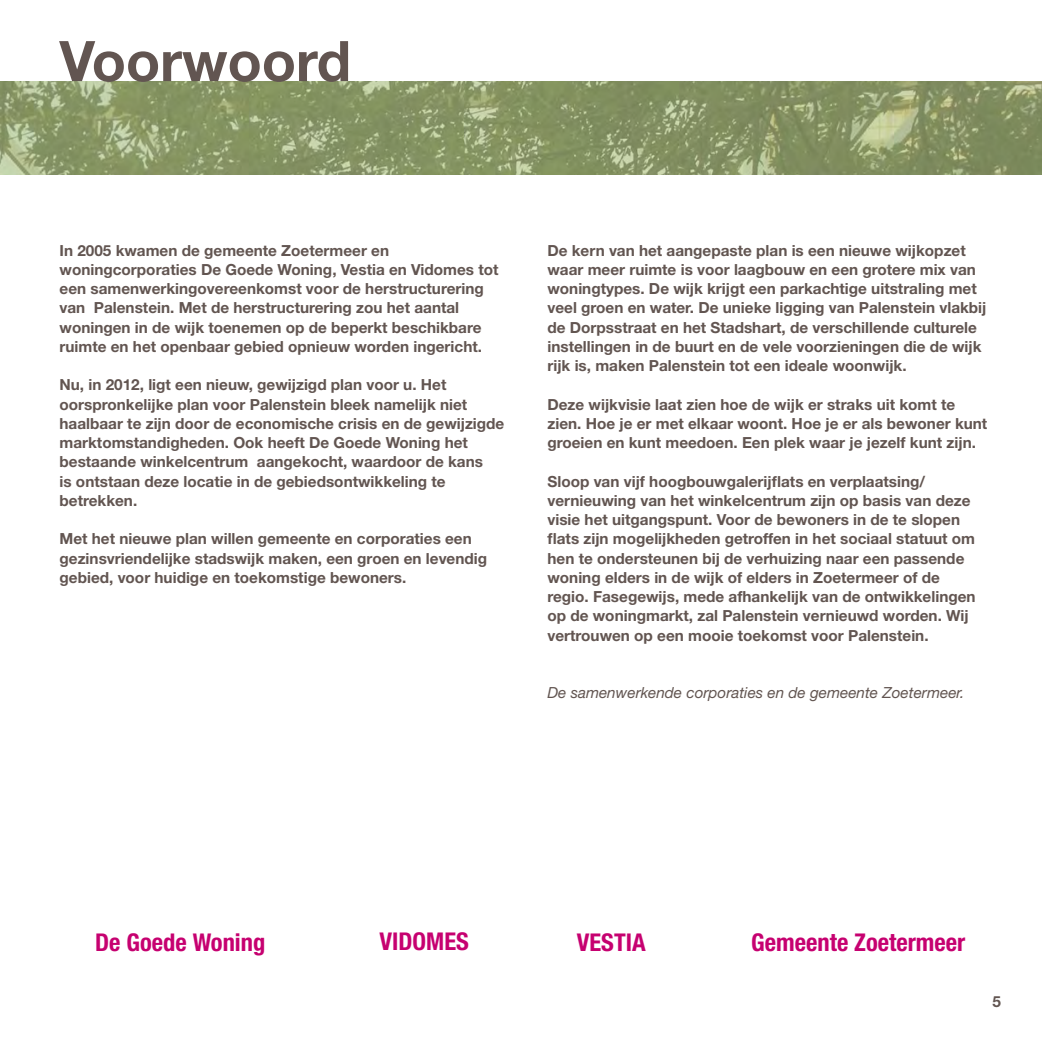
<style>
.page{position:relative;width:1042px;height:1042px;background:#fff}
.page>*{position:absolute;margin:0;border:0;box-sizing:border-box;transform-origin:0 0}
._2_Paginatitel{font:700 56px "Helvetica Neue";color:#625551}
.t1{font:700 condensed 24.5px "Helvetica Neue";color:#c60170}
._0_Body_Vet{font:700 15.4px/19.2px "Helvetica Neue";color:#625551}
._0_Body_Vet-2{font:italic 15.4px "Helvetica Neue";color:#625551}
</style>
<div class="page">
<img style="left:0;top:82px;width:1042px;height:93px">
<p class="_2_Paginatitel" style="left:60px;top:27px;width:293px">Voorwoord</p>
<p class="_0_Body_Vet" style="left:60px;top:240px;width:440px">In 2005 kwamen de gemeente Zoetermeer en woningcorporaties De Goede Woning, Vestia en Vidomes tot een samenwerkingovereenkomst voor de herstructurering van Palenstein. Met de herstructurering zou het aantal woningen in de wijk toenemen op de beperkt beschikbare ruimte en het openbaar gebied opnieuw worden ingericht.</p>
<p class="_0_Body_Vet" style="left:60px;top:375px;width:446px">Nu, in 2012, ligt een nieuw, gewijzigd plan voor u. Het oorspronkelijke plan voor Palenstein bleek namelijk niet haalbaar te zijn door de economische crisis en de gewijzigde marktomstandigheden. Ook heeft De Goede Woning het bestaande winkelcentrum aangekocht, waardoor de kans<br>is ontstaan deze locatie in de gebiedsontwikkeling te betrekken.</p>
<p class="_0_Body_Vet" style="left:60px;top:529px;width:429px">Met het nieuwe plan willen gemeente en corporaties een gezinsvriendelijke stadswijk maken, een groen en levendig gebied, voor huidige en toekomstige bewoners.</p>
<p class="_0_Body_Vet" style="left:547px;top:240px;width:440px">De kern van het aangepaste plan is een nieuwe wijkopzet waar meer ruimte is voor laagbouw en een grotere mix van woningtypes. De wijk krijgt een parkachtige uitstraling met veel groen en water. De unieke ligging van Palenstein vlakbij de Dorpsstraat en het Stadshart, de verschillende culturele instellingen in de buurt en de vele voorzieningen die de wijk rijk is, maken Palenstein tot een ideale woonwijk.</p>
<p class="_0_Body_Vet" style="left:547px;top:394px;width:441px">Deze wijkvisie laat zien hoe de wijk er straks uit komt te zien. Hoe je er met elkaar woont. Hoe je er als bewoner kunt groeien en kunt meedoen. Een plek waar je jezelf kunt zijn.</p>
<p class="_0_Body_Vet" style="left:547px;top:471px;width:430px">Sloop van vijf hoogbouwgalerijflats en verplaatsing/ vernieuwing van het winkelcentrum zijn op basis van deze visie het uitgangspunt. Voor de bewoners in de te slopen flats zijn mogelijkheden getroffen in het sociaal statuut om hen te ondersteunen bij de verhuizing naar een passende woning elders in de wijk of elders in Zoetermeer of de regio. Fasegewijs, mede afhankelijk van de ontwikkelingen op de woningmarkt, zal Palenstein vernieuwd worden. Wij vertrouwen op een mooie toekomst voor Palenstein.</p>
<p class="_0_Body_Vet-2" style="left:547px;top:683px;width:418px">De samenwerkende corporaties en de gemeente Zoetermeer.</p>
<p class="t1" style="left:95px;top:927px;width:172px">De Goede Woning</p>
<p class="t1" style="left:379px;top:926px;width:91px">VIDOMES</p>
<p class="t1" style="left:577px;top:927px;width:70px">VESTIA</p>
<p class="t1" style="left:751px;top:927px;width:216px">Gemeente Zoetermeer</p>
<p class="_0_Body_Vet" style="left:992px;top:991px;width:10px">5</p>
</div>
